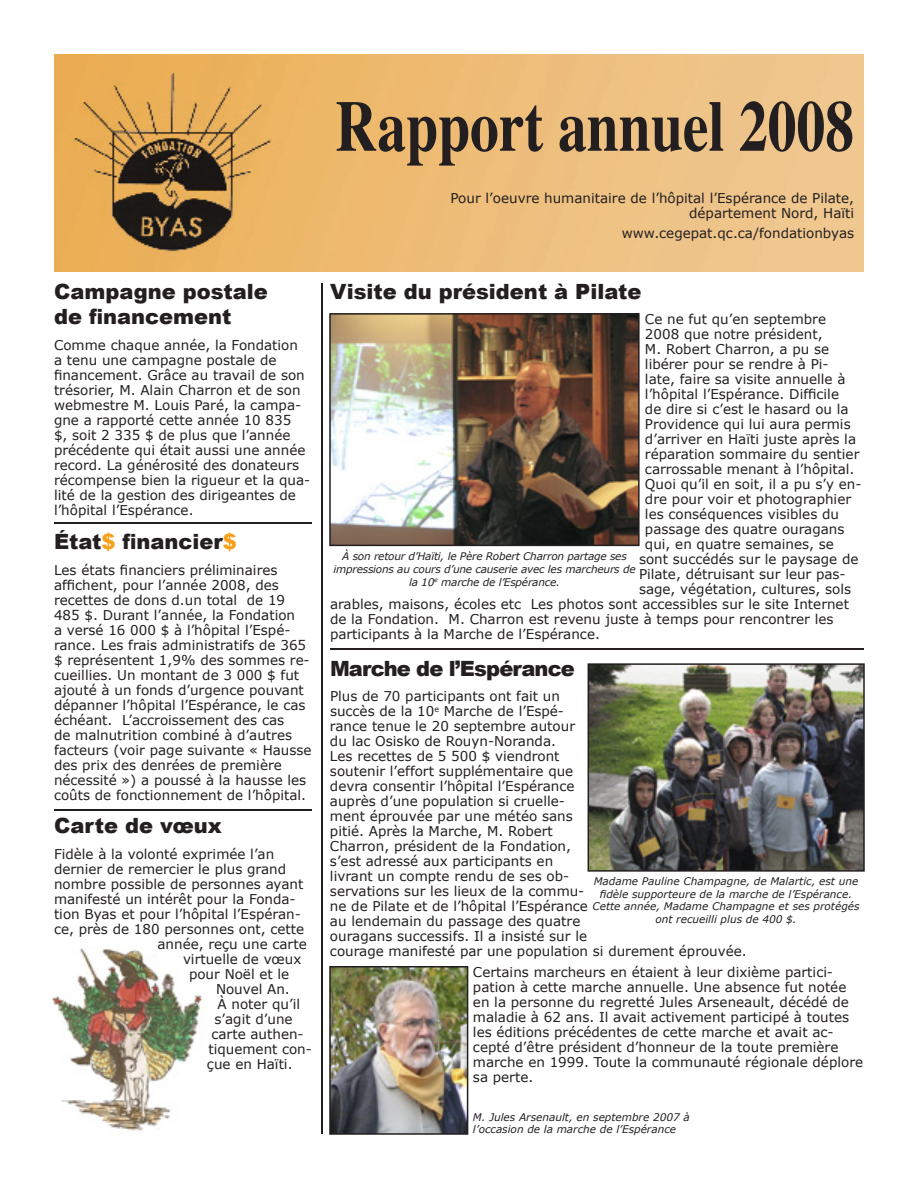
<style>
.page{position:relative;width:918px;height:1188px;background:#fff}
.page>*{position:absolute;margin:0;border:0;box-sizing:border-box;transform-origin:0 0}
.t1{font:700 72px "Times";color:#231f20;scale:.8 1}
.t2{font:900 21px/25.2px "Arial";color:#231f20}
.t3{font:900 21px "Arial";letter-spacing:-.04em;color:#231f20}
.t4{font:13.5px/15px "Verdana";color:#231f20}
.t5{font:italic 10.5px/12.6px "Verdana";color:#231f20;text-align:center}
.t6{font:italic 10.5px/12.6px "Verdana";letter-spacing:-.02em;color:#231f20;text-align:center}
.s1{color:#f6a01b}
</style>
<div class="page">
<img style="left:52px;top:948px;width:150px;height:183px">
<img style="left:54px;top:54px;width:810px;height:217px">
<hr style="left:321px;top:284px;width:2px;height:850px;background:#231f20">
<hr style="left:54px;top:523px;width:258px;height:1px;background:#231f20">
<hr style="left:330px;top:648px;width:534px;height:2px;background:#231f20">
<hr style="left:54px;top:809px;width:258px;height:2px;background:#231f20">
<img style="left:329px;top:313px;width:311px;height:233px">
<img style="left:588px;top:663px;width:277px;height:209px">
<img style="left:329px;top:966px;width:139px;height:169px">
<h2 class="t2" style="left:54px;top:279px;width:215px">Campagne postale de financement</h2>
<p class="t4" style="left:54px;top:337px;width:258px">Comme chaque année, la Fondation<br>a tenu une campagne postale de financement. Grâce au travail de son trésorier, M. Alain Charron et de son webmestre M. Louis Paré, la campa&shy;gne a rapporté cette année 10 835<br>$, soit 2 335 $ de plus que l’année précédente qui était aussi une année record. La générosité des donateurs récompense bien la rigueur et la qua&shy;lité de la gestion des dirigeantes de l’hôpital l’Espérance.</p>
<h2 class="t2" style="left:54px;top:529px;width:184px">État<span class="s1">$</span> financier<span class="s1">$</span></h2>
<p class="t4" style="left:54px;top:562px;width:259px">Les états financiers préliminaires affichent, pour l’année 2008, des recettes de dons d.un total de 19<br>485 $. Durant l’année, la Fondation<br>a versé 16 000 $ à l’hôpital l’Espé&shy;rance. Les frais administratifs de 365 $ représentent 1,9% des sommes re&shy;cueillies. Un montant de 3 000 $ fut ajouté à un fonds d’urgence pouvant dépanner l’hôpital l’Espérance, le cas échéant. L’accroissement des cas<br>de malnutrition combiné à d’autres facteurs (voir page suivante « Hausse des prix des denrées de première nécessité ») a poussé à la hausse les coûts de fonctionnement de l’hôpital.</p>
<h2 class="t2" style="left:54px;top:814px;width:169px">Carte de vœux</h2>
<p class="t4" style="left:54px;top:846px;width:222px">Fidèle à la volonté exprimée l’an</p>
<p class="t4" style="left:54px;top:861px;width:234px">dernier de remercier le plus grand</p>
<p class="t4" style="left:54px;top:876px;width:251px">nombre possible de personnes ayant</p>
<p class="t4" style="left:54px;top:891px;width:243px">manifesté un intérêt pour la Fonda-</p>
<p class="t4" style="left:54px;top:906px;width:248px">tion Byas et pour l’hôpital l’Espéran-</p>
<p class="t4" style="left:54px;top:921px;width:252px">ce, près de 180 personnes ont, cette</p>
<p class="t4" style="left:158px;top:936px;width:151px">année, reçu une carte</p>
<p class="t4" style="left:183px;top:951px;width:120px">virtuelle de vœux</p>
<p class="t4" style="left:189px;top:966px;width:102px">pour Noël et le</p>
<p class="t4" style="left:216px;top:981px;width:75px">Nouvel An.</p>
<p class="t4" style="left:217px;top:996px;width:84px">À noter qu’il</p>
<p class="t4" style="left:215px;top:1011px;width:80px">s’agit d’une</p>
<p class="t4" style="left:212px;top:1026px;width:94px">carte authen-</p>
<p class="t4" style="left:208px;top:1041px;width:105px">tiquement con-</p>
<p class="t4" style="left:207px;top:1056px;width:87px">çue en Haïti.</p>
<h1 class="t1" style="left:336px;top:58px;width:650px">Rapport annuel 2008</h1>
<p class="t4" style="left:450px;top:190px;width:405px;text-align:right">Pour l’oeuvre humanitaire de l’hôpital l’Espérance de Pilate, département Nord, Haïti</p>
<p class="t4" style="left:622px;top:226px;width:234px">www.cegepat.qc.ca/fondationbyas</p>
<h2 class="t2" style="left:330px;top:279px;width:313px">Visite du président à Pilate</h2>
<p class="t4" style="left:645px;top:311px;width:183px">Ce ne fut qu’en septembre</p>
<p class="t4" style="left:645px;top:326px;width:179px">2008 que notre président,</p>
<p class="t4" style="left:645px;top:341px;width:186px">M. Robert Charron, a pu se</p>
<p class="t4" style="left:645px;top:356px;width:185px">libérer pour se rendre à Pi-</p>
<p class="t4" style="left:645px;top:371px;width:202px">late, faire sa visite annuelle à</p>
<p class="t4" style="left:645px;top:386px;width:196px">l’hôpital l’Espérance. Difficile</p>
<p class="t4" style="left:645px;top:401px;width:205px">de dire si c’est le hasard ou la</p>
<p class="t4" style="left:645px;top:416px;width:207px">Providence qui lui aura permis</p>
<p class="t4" style="left:645px;top:431px;width:213px">d’arriver en Haïti juste après la</p>
<p class="t4" style="left:645px;top:446px;width:216px">réparation sommaire du sentier</p>
<p class="t4" style="left:645px;top:461px;width:211px">carrossable menant à l’hôpital.</p>
<p class="t4" style="left:645px;top:476px;width:218px">Quoi qu’il en soit, il a pu s’y en-</p>
<p class="t4" style="left:645px;top:491px;width:208px">dre pour voir et photographier</p>
<p class="t4" style="left:645px;top:506px;width:196px">les conséquences visibles du</p>
<p class="t4" style="left:645px;top:521px;width:201px">passage des quatre ouragans</p>
<p class="t4" style="left:645px;top:536px;width:191px">qui, en quatre semaines, se</p>
<p class="t4" style="left:639px;top:551px;width:221px">sont succédés sur le paysage de</p>
<p class="t4" style="left:639px;top:566px;width:208px">Pilate, détruisant sur leur pas-</p>
<p class="t4" style="left:639px;top:581px;width:214px">sage, végétation, cultures, sols</p>
<p class="t4" style="left:330px;top:596px;width:521px">arables, maisons, écoles etc Les photos sont accessibles sur le site Internet</p>
<p class="t4" style="left:330px;top:611px;width:505px">de la Fondation. M. Charron est revenu juste à temps pour rencontrer les</p>
<p class="t4" style="left:330px;top:626px;width:271px">participants à la Marche de l’Espérance.</p>
<p class="t6" style="left:333px;top:550px;width:304px">À son retour d’Haïti, le Père Robert Charron partage ses impressions au cours d’une causerie avec les marcheurs de la 10<sup>e</sup> marche de l’Espérance.</p>
<h2 class="t3" style="left:330px;top:656px;width:246px">Marche de l’Espérance</h2>
<p class="t4" style="left:330px;top:689px;width:418px">Plus de 70 participants ont fait un<br>succès de la 10<sup>e</sup> Marche de l’Espé-<br>rance tenue le 20 septembre autour<br>du lac Osisko de Rouyn-Noranda.<br>Les recettes de 5 500 $ viendront<br>soutenir l’effort supplémentaire que<br>devra consentir l’hôpital l’Espérance<br>auprès d’une population si cruelle-<br>ment éprouvée par une météo sans<br>pitié. Après la Marche, M. Robert<br>Charron, président de la Fondation,<br>s’est adressé aux participants en<br>livrant un compte rendu de ses ob-<br>servations sur les lieux de la commu-<br>ne de Pilate et de l’hôpital l’Espérance<br>au lendemain du passage des quatre<br>ouragans successifs. Il a insisté sur le<br>courage manifesté par une population si durement éprouvée.</p>
<p class="t4" style="left:473px;top:964px;width:392px">Certains marcheurs en étaient à leur dixième partici&shy;pation à cette marche annuelle. Une absence fut notée en la personne du regretté Jules Arseneault, décédé de maladie à 62 ans. Il avait activement participé à toutes les éditions précédentes de cette marche et avait ac&shy;cepté d’être président d’honneur de la toute première marche en 1999. Toute la communauté régionale déplore sa perte.</p>
<p class="t5" style="left:592px;top:875px;width:269px">Madame Pauline Champagne, de Malartic, est une fidèle supporteure de la marche de l’Espérance.<br>Cette année, Madame Champagne et ses protégés ont recueilli plus de 400 $.</p>
<p class="t5" style="left:473px;top:1110px;width:218px;text-align:left">M. Jules Arsenault, en septembre 2007 à l’occasion de la marche de l’Espérance</p>
</div>
